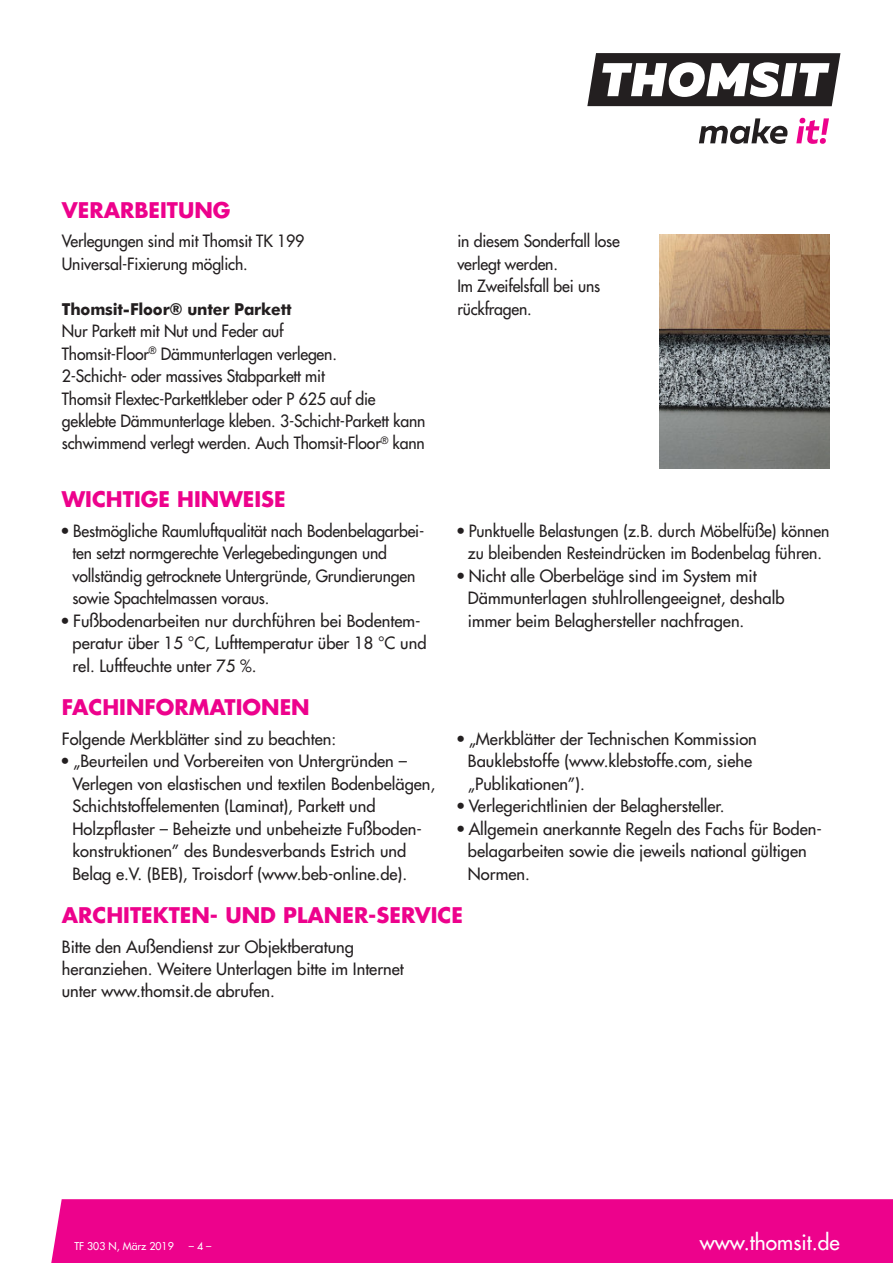
<style>
.page{position:relative;width:893px;height:1263px;background:#fff}
.page>*{position:absolute;margin:0;border:0;box-sizing:border-box;transform-origin:0 0}
.t1{font:700 21px "Futura";color:#ed028c}
.t2{font:21px "Futura";color:#fff}
.t3{font:16.5px/22.5px "Futura";color:#231f20}
.t4{font:16.5px/22.5px "Futura";color:#231f20;scale:.96 1}
.t5{font:700 16.5px "Futura BT";letter-spacing:-.01em;color:#231f20;scale:.96 1}
.t6{font:10.5px "Futura";color:#fff}
.s1{font-stretch:condensed}
</style>
<div class="page">
<svg style="left:587px;top:53px;width:253px;height:53px"></svg>
<svg style="left:699px;top:118px;width:89px;height:26px"></svg>
<svg style="left:796px;top:118px;width:33px;height:26px"></svg>
<div style="left:51px;top:1199px;width:842px;height:64px;background:#ed028c"></div>
<img style="left:659px;top:235px;width:170px;height:233px">
<p class="t1" style="left:62px;top:200px;width:170px">VERARBEITUNG</p>
<p class="t4" style="left:62px;top:231px;width:254px">Verlegungen sind mit Thomsit TK 199<br>Universal-Fixierung möglich.</p>
<p class="t5" style="left:62px;top:302px;width:241px">Thomsit-Floor® unter Parkett</p>
<p class="t4" style="left:62px;top:321px;width:380px">Nur Parkett mit Nut und Feder auf<br>Thomsit-Floor<sup>®</sup> Dämmunterlagen verlegen.<br>2-Schicht- oder massives Stabparkett mit<br>Thomsit Flextec-Parkettkleber oder P 625 auf die geklebte Dämmunterlage kleben. 3-Schicht-Parkett kann schwimmend verlegt werden. Auch Thomsit-Floor<sup>®</sup> kann</p>
<p class="t1" style="left:62px;top:490px;width:225px">WICHTIGE HINWEISE</p>
<p class="t4" style="left:72px;top:521px;width:368px;text-indent:-11px"><span class="s1">•</span> Bestmögliche Raumluftqualität nach Bodenbelagarbei&shy;ten setzt normgerechte Verlegebedingungen und vollständig getrocknete Untergründe, Grundierungen sowie Spachtelmassen voraus.</p>
<p class="t3" style="left:72px;top:610px;width:356px;text-indent:-11px"><span class="s1">•</span> Fußbodenarbeiten nur durchführen bei Bodentem&shy;peratur über 15 °C, Lufttemperatur über 18 °C und rel. Luftfeuchte unter 75 %.</p>
<p class="t1" style="left:62px;top:698px;width:249px">FACHINFORMATIONEN</p>
<p class="t3" style="left:62px;top:728px;width:276px">Folgende Merkblätter sind zu beachten:</p>
<p class="t3" style="left:72px;top:751px;width:364px;text-indent:-11px"><span class="s1">•</span> „Beurteilen und Vorbereiten von Untergründen – Verlegen von elastischen und textilen Bodenbelägen, Schichtstoffelementen (Laminat), Parkett und Holzpflaster – Beheizte und unbeheizte Fußboden&shy;konstruktionen” des Bundesverbands Estrich und Belag e.V. (BEB), Troisdorf (www.beb-online.de).</p>
<p class="t4" style="left:457px;top:231px;width:171px">in diesem Sonderfall lose verlegt werden.<br>Im Zweifelsfall bei uns rückfragen.</p>
<p class="t4" style="left:457px;top:521px;width:389px;text-align:center"><span class="s1">•</span> Punktuelle Belastungen (z.B. durch Möbelfüße) können zu bleibenden Resteindrücken im Bodenbelag führen.</p>
<p class="t3" style="left:468px;top:565px;width:318px;text-indent:-11px"><span class="s1">•</span> Nicht alle Oberbeläge sind im System mit<br>Dämmunterlagen stuhlrollengeeignet, deshalb immer beim Belaghersteller nachfragen.</p>
<p class="t3" style="left:468px;top:728px;width:290px;text-indent:-11px"><span class="s1">•</span> „Merkblätter der Technischen Kommission<br>Bauklebstoffe (www.klebstoffe.com, siehe „Publikationen”).</p>
<p class="t3" style="left:457px;top:796px;width:269px"><span class="s1">•</span> Verlegerichtlinien der Belaghersteller.</p>
<p class="t3" style="left:468px;top:818px;width:355px;text-indent:-11px"><span class="s1">•</span> Allgemein anerkannte Regeln des Fachs für Boden&shy;belagarbeiten sowie die jeweils national gültigen<br>Normen.</p>
<p class="t1" style="left:62px;top:905px;width:403px">ARCHITEKTEN- UND PLANER-SERVICE</p>
<p class="t3" style="left:62px;top:936px;width:344px">Bitte den Außendienst zur Objektberatung heranziehen. Weitere Unterlagen bitte im Internet unter www.thomsit.de abrufen.</p>
<p class="t6" style="left:74px;top:1241px;width:101px">TF 303 N, März 2019</p>
<p class="t6" style="left:189px;top:1241px;width:24px">–4–</p>
<p class="t2" style="left:700px;top:1232px;width:141px">www.thomsit.de</p>
</div>
